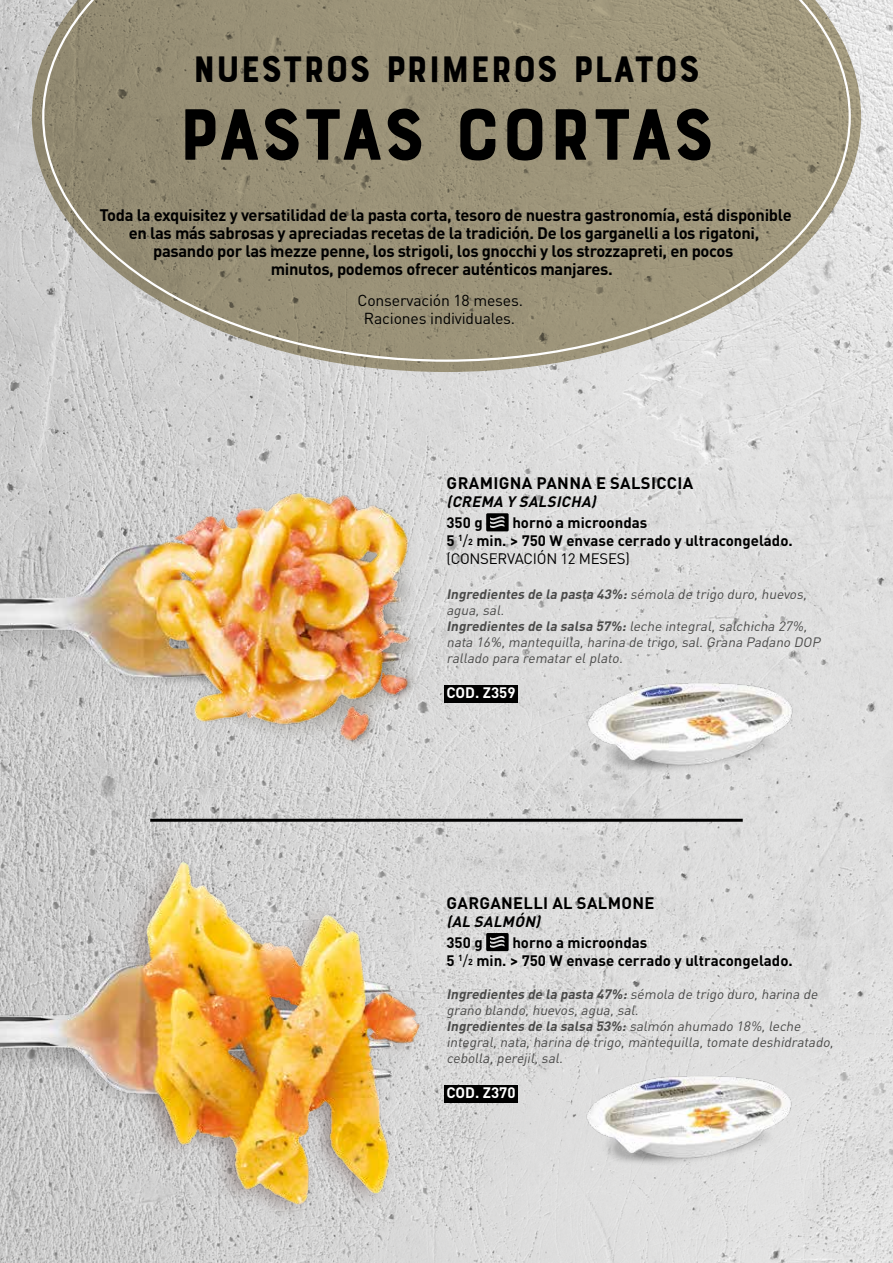
<style>
.page{position:relative;width:893px;height:1263px;background:#fff}
.page>*{position:absolute;margin:0;border:0;box-sizing:border-box;transform-origin:0 0}
.t1{font:76.5px "Bourton Base";letter-spacing:-.01em;color:#000}
.t2{font:39px "Bourton Base";color:#000}
.t3{font:700 16.5px/18px "DIN Pro";letter-spacing:-.02em;color:#000;text-align:center}
.t4{font:700 16.5px "DIN Pro";letter-spacing:.02em;color:#000}
.t5{font:15.75px/18px "DIN Pro";letter-spacing:-.01em;color:#000;text-align:center}
.t6{font:700 15px/18px "DIN Pro";color:#000}
.t7{font:italic 700 15px "DIN Pro";color:#000}
.t8{font:700 15px "DIN Pro";color:#fff}
.t9{font:italic 13.5px/16.2px "DIN Pro";color:#4a4a49}
.s1{font-weight:400}
.s2{font-size:8.7px}
.s3{font-weight:700}
</style>
<div class="page">
<img style="left:0;top:0;width:893px;height:1263px">
<div style="left:444px;top:685px;width:74px;height:18px;background:#000"></div>
<svg style="left:486px;top:513px;width:23px;height:18px"></svg>
<div style="left:444px;top:1085px;width:74px;height:17px;background:#000"></div>
<svg style="left:486px;top:933px;width:23px;height:18px"></svg>
<hr style="left:150px;top:819px;width:593px;height:3px;background:#000">
<img style="left:0;top:822px;width:444px;height:420px">
<img style="left:0;top:399px;width:444px;height:421px">
<svg style="left:32px;top:0;width:829px;height:372px;background:#cbcac4"></svg>
<svg style="left:42px;top:0;width:809px;height:362px;background:#a29a84"></svg>
<img style="left:584px;top:682px;width:212px;height:104px">
<img style="left:584px;top:1075px;width:212px;height:105px">
<h2 class="t2" style="left:193px;top:45px;width:509px">NUESTROS PRIMEROS PLATOS</h2>
<h1 class="t1" style="left:178px;top:87px;width:538px">PASTAS CORTAS</h1>
<p class="t3" style="left:99px;top:204px;width:694px">Toda la exquisitez y versatilidad de la pasta corta, tesoro de nuestra gastronomía, está disponible en las más sabrosas y apreciadas recetas de la tradición. De los garganelli a los rigatoni, pasando por las mezze penne, los strigoli, los gnocchi y los strozzapreti, en pocos<br>minutos, podemos ofrecer auténticos manjares.</p>
<p class="t5" style="left:358px;top:291px;width:167px">Conservación 18 meses.<br>Raciones individuales.</p>
<p class="t4" style="left:447px;top:470px;width:248px">GRAMIGNA PANNA E SALSICCIA</p>
<p class="t7" style="left:446px;top:489px;width:155px">(CREMA Y SALSICHA)</p>
<p class="t6" style="left:446px;top:512px;width:38px">350 g</p>
<p class="t6" style="left:446px;top:512px;width:348px;text-indent:66px">horno a microondas<br>5 <sup>1</sup><span class="s1">/</span><span class="s2">2</span> min. &gt; 750 W envase cerrado y ultracongelado. <span class="s1">(CONSERVACIÓN 12 MESES)</span></p>
<p class="t9" style="left:446px;top:585px;width:378px"><span class="s3">Ingredientes de la pasta 43%:</span>sémola de trigo duro,huevos, agua,sal.<br><span class="s3">Ingredientes de la salsa 57%:</span>leche integral,salchicha 27%, nata 16%,mantequilla,harina de trigo,sal.Grana Padano DOP rallado para rematar elplato.</p>
<p class="t8" style="left:446px;top:680px;width:71px">COD. Z359</p>
<p class="t4" style="left:447px;top:889px;width:209px">GARGANELLI AL SALMONE</p>
<p class="t7" style="left:446px;top:909px;width:100px">(AL SALMÓN)</p>
<p class="t6" style="left:446px;top:932px;width:38px">350 g</p>
<p class="t6" style="left:446px;top:932px;width:348px;text-indent:66px">horno a microondas<br>5 <sup>1</sup><span class="s1">/</span><span class="s2">2</span> min. &gt; 750 W envase cerrado y ultracongelado.</p>
<p class="t9" style="left:446px;top:985px;width:391px"><span class="s3">Ingredientes de la pasta 47%:</span>sémola de trigo duro,harina de grano blando,huevos,agua,sal.<br><span class="s3">Ingredientes de la salsa 53%:</span>salmón ahumado 18%,leche integral,nata,harina de trigo,mantequilla,tomate deshidratado, cebolla,perej il,sal.</p>
<p class="t8" style="left:446px;top:1080px;width:71px">COD. Z370</p>
</div>
